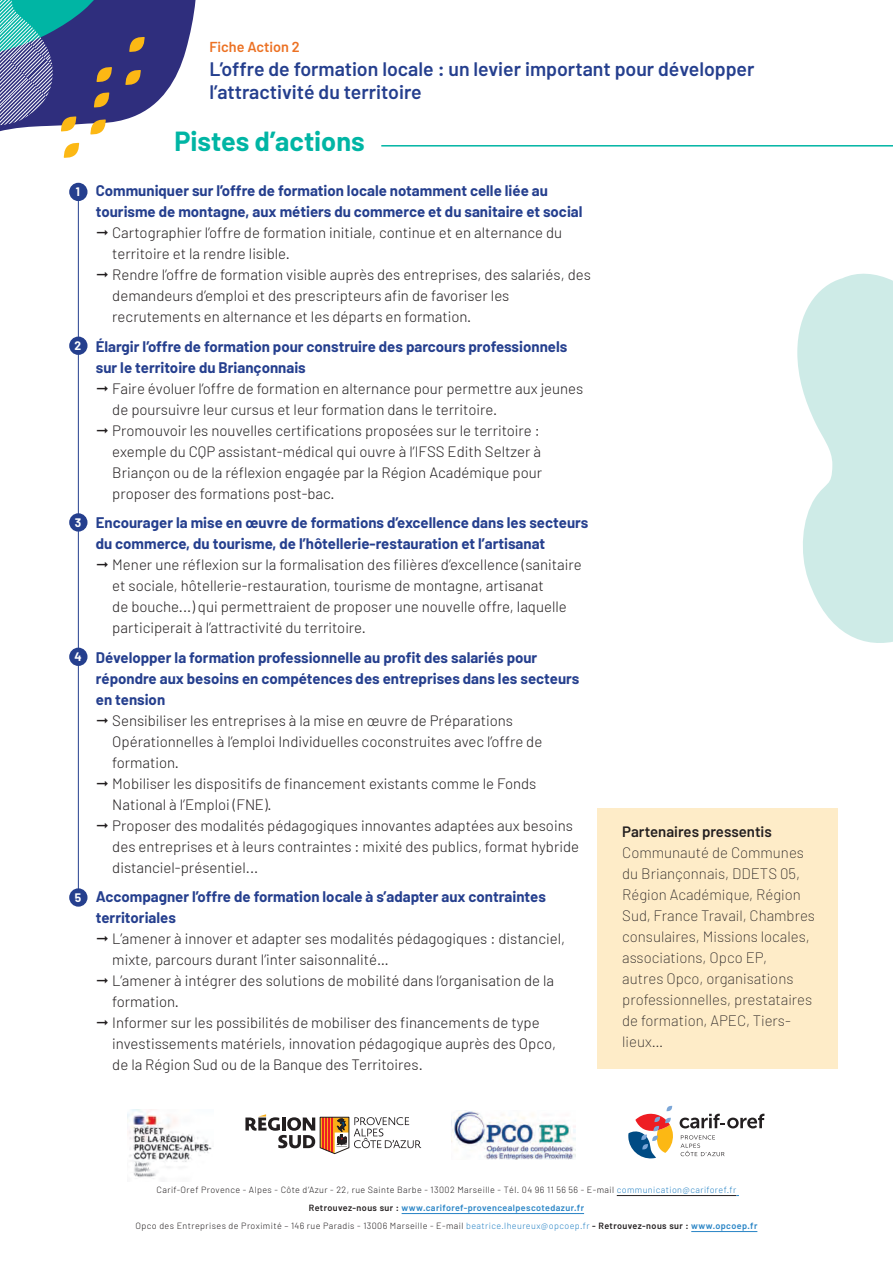
<style>
.page{position:relative;width:893px;height:1263px;background:#fff}
.page>*{position:absolute;margin:0;border:0;box-sizing:border-box;transform-origin:0 0}
.t1{font:700 27px "Barlow";color:#00b5a4}
.t2{font:600 19.5px/23.4px "Barlow";color:#253f8e}
.t3{font:300 15px/21px "Barlow";color:#231f20}
.t4{font:700 15px/21px "Barlow";color:#253f8e}
.t5{font:200 15px/21px "Barlow";color:#231f20}
.t6{font:600 15px "Barlow";color:#231f20}
.t7{font:600 14.4px "Barlow";color:#ec7123}
.t8{font:700 12px "Barlow";color:#fff}
.t9{font:300 9px/18px "Barlow";letter-spacing:.045em;color:#231f20;text-align:center}
.s1{color:#2783c5}
.s2{font-weight:600}
.s3{font-weight:600;color:#2783c5}
</style>
<div class="page">
<hr style="left:78px;top:188px;width:1px;height:708px;background:#253f8e">
<svg style="left:245px;top:1114px;width:176px;height:40px"></svg>
<img style="left:128px;top:1109px;width:84px;height:69px">
<svg style="left:680px;top:1114px;width:84px;height:14px"></svg>
<svg style="left:681px;top:1135px;width:44px;height:21px"></svg>
<svg style="left:628px;top:1105px;width:45px;height:54px"></svg>
<img style="left:452px;top:1110px;width:123px;height:50px">
<svg style="left:0;top:0;width:196px;height:158px"></svg>
<hr style="left:381px;top:145px;width:512px;height:2px;background:#00b5a4">
<div style="left:69px;top:183px;width:19px;height:18px;background:#253f8e;border-radius:50%"></div>
<div style="left:69px;top:337px;width:19px;height:18px;background:#253f8e;border-radius:50%"></div>
<div style="left:69px;top:513px;width:19px;height:19px;background:#253f8e;border-radius:50%"></div>
<div style="left:69px;top:648px;width:19px;height:18px;background:#253f8e;border-radius:50%"></div>
<div style="left:69px;top:888px;width:19px;height:19px;background:#253f8e;border-radius:50%"></div>
<svg style="left:797px;top:273px;width:96px;height:370px"></svg>
<div style="left:597px;top:808px;width:241px;height:261px;background:#feecc8"></div>
<hr style="left:617px;top:1195px;width:119px;height:1px;background:#231f20">
<hr style="left:402px;top:1213px;width:182px;height:1px;background:#2783c5">
<hr style="left:691px;top:1231px;width:66px;height:1px;background:#2783c5">
<p class="t8" style="left:76px;top:184px;width:6px">1</p>
<p class="t8" style="left:75px;top:338px;width:8px">2</p>
<p class="t8" style="left:75px;top:515px;width:8px">3</p>
<p class="t8" style="left:74px;top:649px;width:9px">4</p>
<p class="t8" style="left:75px;top:890px;width:8px">5</p>
<p class="t7" style="left:209px;top:38px;width:92px">Fiche Action 2</p>
<h2 class="t2" style="left:209px;top:57px;width:546px">L’offre de formation locale : un levier important pour développer l’attractivité du territoire</h2>
<h1 class="t1" style="left:174px;top:125px;width:192px">Pistes d’actions</h1>
<p class="t4" style="left:96px;top:180px;width:488px">Communiquer sur l’offre de formation locale notamment celle liée au tourisme de montagne, aux métiers du commerce et du sanitaire et social</p>
<p class="t3" style="left:112px;top:222px;width:451px;text-indent:-17px">◻ Cartographier l’offre de formation initiale, continue et en alternance du territoire et la rendre lisible.</p>
<p class="t3" style="left:112px;top:264px;width:480px;text-indent:-17px">◻ Rendre l’offre de formation visible auprès des entreprises, des salariés, des demandeurs d’emploi et des prescripteurs afin de favoriser les recrutements en alternance et les départs en formation.</p>
<p class="t4" style="left:96px;top:336px;width:473px">Élargir l’offre de formation pour construire des parcours professionnels sur le territoire du Briançonnais</p>
<p class="t3" style="left:112px;top:377px;width:473px;text-indent:-17px">◻ Faire évoluer l’offre de formation en alternance pour permettre aux jeunes de poursuivre leur cursus et leur formation dans le territoire.</p>
<p class="t3" style="left:112px;top:419px;width:431px;text-indent:-17px">◻ Promouvoir les nouvelles certifications proposées sur le territoire : exemple du CQP assistant-médical qui ouvre à l’IFSS Edith Seltzer à Briançon ou de la réflexion engagée par la Région Académique pour proposer des formations post-bac.</p>
<p class="t4" style="left:96px;top:512px;width:494px">Encourager la mise en œuvre de formations d’excellence dans les secteurs du commerce, du tourisme, de l’hôtellerie-restauration et l’artisanat</p>
<p class="t3" style="left:112px;top:554px;width:471px;text-indent:-17px">◻ Mener une réflexion sur la formalisation des filières d’excellence (sanitaire et sociale, hôtellerie-restauration, tourisme de montagne, artisanat<br>de bouche...) qui permettraient de proposer une nouvelle offre, laquelle participerait à l’attractivité du territoire.</p>
<p class="t4" style="left:96px;top:647px;width:485px">Développer la formation professionnelle au profit des salariés pour répondre aux besoins en compétences des entreprises dans les secteurs en tension</p>
<p class="t3" style="left:112px;top:709px;width:432px;text-indent:-17px">◻ Sensibiliser les entreprises à la mise en œuvre de Préparations<br>Opérationnelles à l’emploi Individuelles coconstruites avec l’offre de formation.</p>
<p class="t3" style="left:112px;top:772px;width:426px;text-indent:-17px">◻ Mobiliser les dispositifs de financement existants comme le Fonds<br>National à l’Emploi (FNE).</p>
<p class="t3" style="left:112px;top:814px;width:468px;text-indent:-17px">◻ Proposer des modalités pédagogiques innovantes adaptées aux besoins des entreprises et à leurs contraintes : mixité des publics, format hybride distanciel-présentiel...</p>
<p class="t4" style="left:96px;top:886px;width:452px">Accompagner l’offre de formation locale à s’adapter aux contraintes territoriales</p>
<p class="t3" style="left:112px;top:928px;width:454px;text-indent:-17px">◻ L’amener à innover et adapter ses modalités pédagogiques : distanciel, mixte, parcours durant l’inter saisonnalité…</p>
<p class="t3" style="left:112px;top:970px;width:443px;text-indent:-17px">◻ L’amener à intégrer des solutions de mobilité dans l’organisation de la formation.</p>
<p class="t3" style="left:112px;top:1012px;width:445px;text-indent:-17px">◻ Informer sur les possibilités de mobiliser des financements de type investissements matériels, innovation pédagogique auprès des Opco, de la Région Sud ou de la Banque des Territoires.</p>
<p class="t6" style="left:622px;top:823px;width:151px">Partenaires pressentis</p>
<p class="t5" style="left:622px;top:842px;width:194px">Communauté de Communes du Briançonnais, DDETS 05,<br>Région Académique, Région<br>Sud, France Travail, Chambres consulaires, Missions locales, associations, Opco EP,<br>autres Opco, organisations professionnelles, prestataires de formation, APEC, Tiers&shy;lieux…</p>
<p class="t9" style="left:136px;top:1180px;width:623px">Carif-Oref Provence - Alpes - Côte d’Azur - 22, rue Sainte Barbe - 13002 Marseille - Tél. 04 96 11 56 56 - E-mail <span class="s1">communication@cariforef.fr<br></span><span class="s2">Retrouvez-nous sur :</span> <span class="s3">www.cariforef-provencealpescotedazur.fr<br></span>Opco des Entreprises de Proximité – 146 rue Paradis - 13006 Marseille - E-mail <span class="s1">beatrice.lheureux@opcoep.fr</span> <span class="s2">- Retrouvez-nous sur :</span> <span class="s3">www.opcoep.fr</span></p>
</div>
